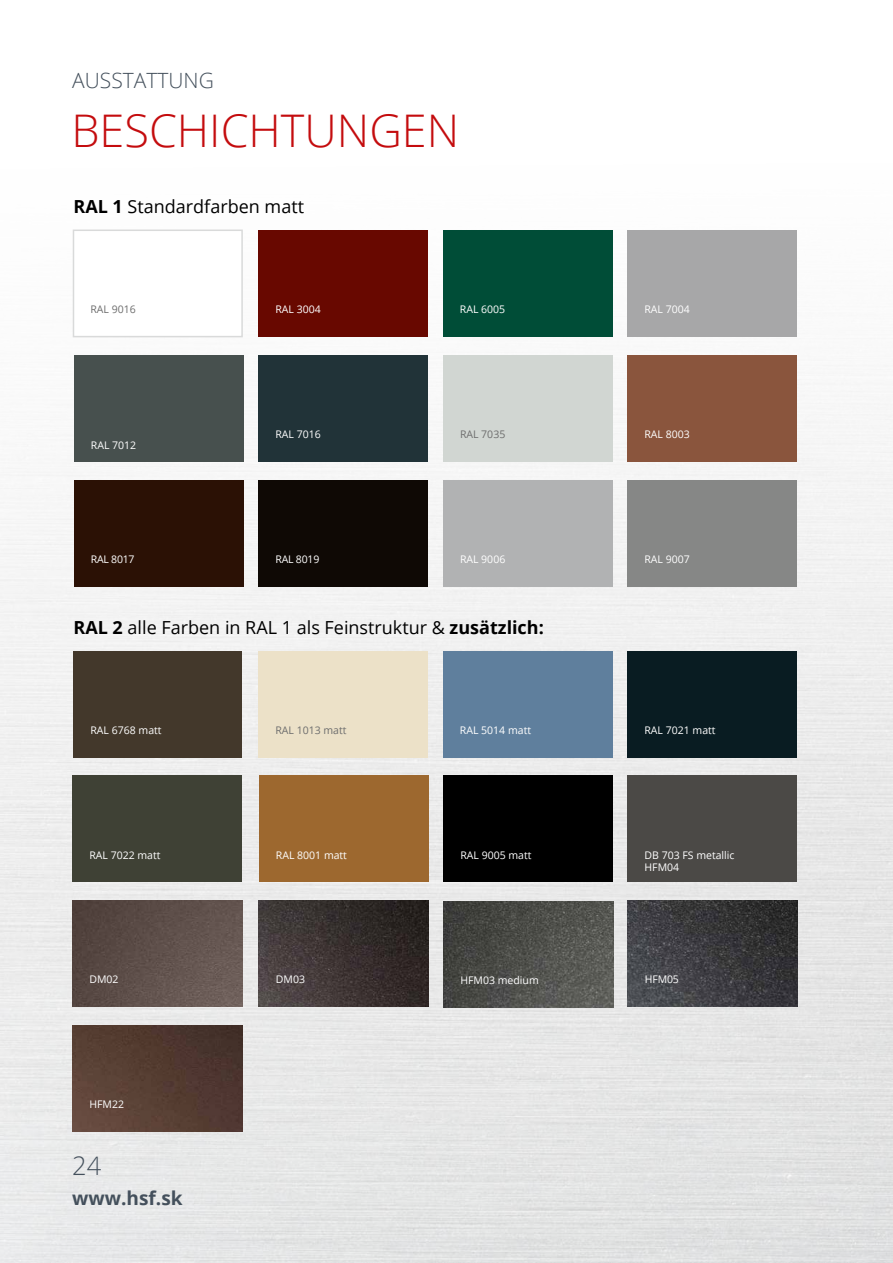
<style>
.page{position:relative;width:893px;height:1263px;background:#fff}
.page>*{position:absolute;margin:0;border:0;box-sizing:border-box;transform-origin:0 0}
.t1{font:300 45px "Open Sans";color:#c40c0e}
.t2{font:300 25.5px "Open Sans";color:#44505c}
.t3{font:300 21px "Open Sans";color:#44505c}
.t4{font:700 19.05px "Open Sans";color:#44505c}
.t5{font:18px "Open Sans";color:#000}
.t6{font:10.5px/12.6px "Open Sans";color:#fff}
.t7{font:10.5px "Open Sans";color:#6e6e6e}
.s1{font-weight:700}
</style>
<div class="page">
<img style="left:0;top:229px;width:893px;height:1034px">
<div style="left:443px;top:230px;width:170px;height:107px;background:#004d37"></div>
<div style="left:74px;top:355px;width:170px;height:106px;background:#47504e"></div>
<div style="left:258px;top:355px;width:170px;height:106px;background:#213338"></div>
<div style="left:443px;top:355px;width:170px;height:106px;background:#d1d6d2"></div>
<div style="left:627px;top:355px;width:170px;height:106px;background:#8a553d"></div>
<div style="left:627px;top:230px;width:170px;height:107px;background:#a7a7a8"></div>
<div style="left:74px;top:480px;width:169px;height:106px;background:#2b1105"></div>
<div style="left:258px;top:480px;width:170px;height:106px;background:#0f0905"></div>
<div style="left:443px;top:480px;width:170px;height:106px;background:#b1b2b3"></div>
<div style="left:627px;top:480px;width:170px;height:106px;background:#868786"></div>
<div style="left:258px;top:230px;width:170px;height:107px;background:#680800"></div>
<div style="left:73px;top:230px;width:170px;height:107px;background:#fff;border:2px solid #d9dada"></div>
<img style="left:443px;top:901px;width:170px;height:107px">
<div style="left:443px;top:651px;width:170px;height:106px;background:#5f7f9d"></div>
<img style="left:72px;top:1025px;width:170px;height:106px">
<div style="left:259px;top:776px;width:170px;height:106px;background:#9d682f"></div>
<div style="left:443px;top:776px;width:170px;height:106px;background:#000"></div>
<div style="left:627px;top:651px;width:170px;height:106px;background:#091c22"></div>
<img style="left:628px;top:901px;width:170px;height:106px">
<div style="left:72px;top:776px;width:170px;height:106px;background:#3f4135"></div>
<img style="left:72px;top:901px;width:170px;height:106px">
<div style="left:627px;top:776px;width:170px;height:106px;background:#4b4946"></div>
<img style="left:259px;top:901px;width:170px;height:106px">
<div style="left:258px;top:651px;width:170px;height:106px;background:#ece1c8"></div>
<div style="left:73px;top:651px;width:169px;height:106px;background:#43382b"></div>
<h3 class="t3" style="left:72px;top:66px;width:143px">AUSSTATTUNG</h3>
<h1 class="t1" style="left:71px;top:100px;width:389px">BESCHICHTUNGEN</h1>
<h3 class="t5" style="left:73px;top:194px;width:232px"><span class="s1">RAL 1</span> Standardfarben matt</h3>
<p class="t7" style="left:90px;top:302px;width:47px">RAL 9016</p>
<p class="t6" style="left:275px;top:303px;width:47px">RAL 3004</p>
<p class="t6" style="left:460px;top:303px;width:47px">RAL 6005</p>
<p class="t6" style="left:644px;top:303px;width:47px">RAL 7004</p>
<p class="t6" style="left:91px;top:438px;width:47px">RAL 7012</p>
<p class="t6" style="left:275px;top:427px;width:47px">RAL 7016</p>
<p class="t7" style="left:460px;top:427px;width:47px">RAL 7035</p>
<p class="t6" style="left:644px;top:427px;width:47px">RAL 8003</p>
<p class="t6" style="left:91px;top:552px;width:45px">RAL 8017</p>
<p class="t6" style="left:275px;top:552px;width:45px">RAL 8019</p>
<p class="t6" style="left:460px;top:552px;width:47px">RAL 9006</p>
<p class="t6" style="left:644px;top:552px;width:47px">RAL 9007</p>
<h3 class="t5" style="left:73px;top:615px;width:472px"><span class="s1">RAL 2</span> alle Farben in RAL 1 als Feinstruktur &amp; <span class="s1">zusätzlich:</span></h3>
<p class="t6" style="left:90px;top:723px;width:73px">RAL 6768 matt</p>
<p class="t7" style="left:275px;top:723px;width:73px">RAL 1013 matt</p>
<p class="t6" style="left:460px;top:723px;width:73px">RAL 5014 matt</p>
<p class="t6" style="left:89px;top:848px;width:73px">RAL 7022 matt</p>
<p class="t6" style="left:89px;top:973px;width:31px">DM02</p>
<p class="t6" style="left:89px;top:1097px;width:36px">HFM22</p>
<h2 class="t2" style="left:72px;top:1148px;width:31px">24</h2>
<h3 class="t4" style="left:72px;top:1185px;width:112px">www.hsf.sk</h3>
<p class="t6" style="left:276px;top:848px;width:73px">RAL 8001 matt</p>
<p class="t6" style="left:460px;top:848px;width:73px">RAL 9005 matt</p>
<p class="t6" style="left:276px;top:973px;width:31px">DM03</p>
<p class="t6" style="left:460px;top:974px;width:80px">HFM03 medium</p>
<p class="t6" style="left:644px;top:723px;width:73px">RAL 7021 matt</p>
<p class="t6" style="left:644px;top:848px;width:92px">DB 703 FS metallic<br>HFM04</p>
<p class="t6" style="left:645px;top:973px;width:35px">HFM05</p>
</div>
